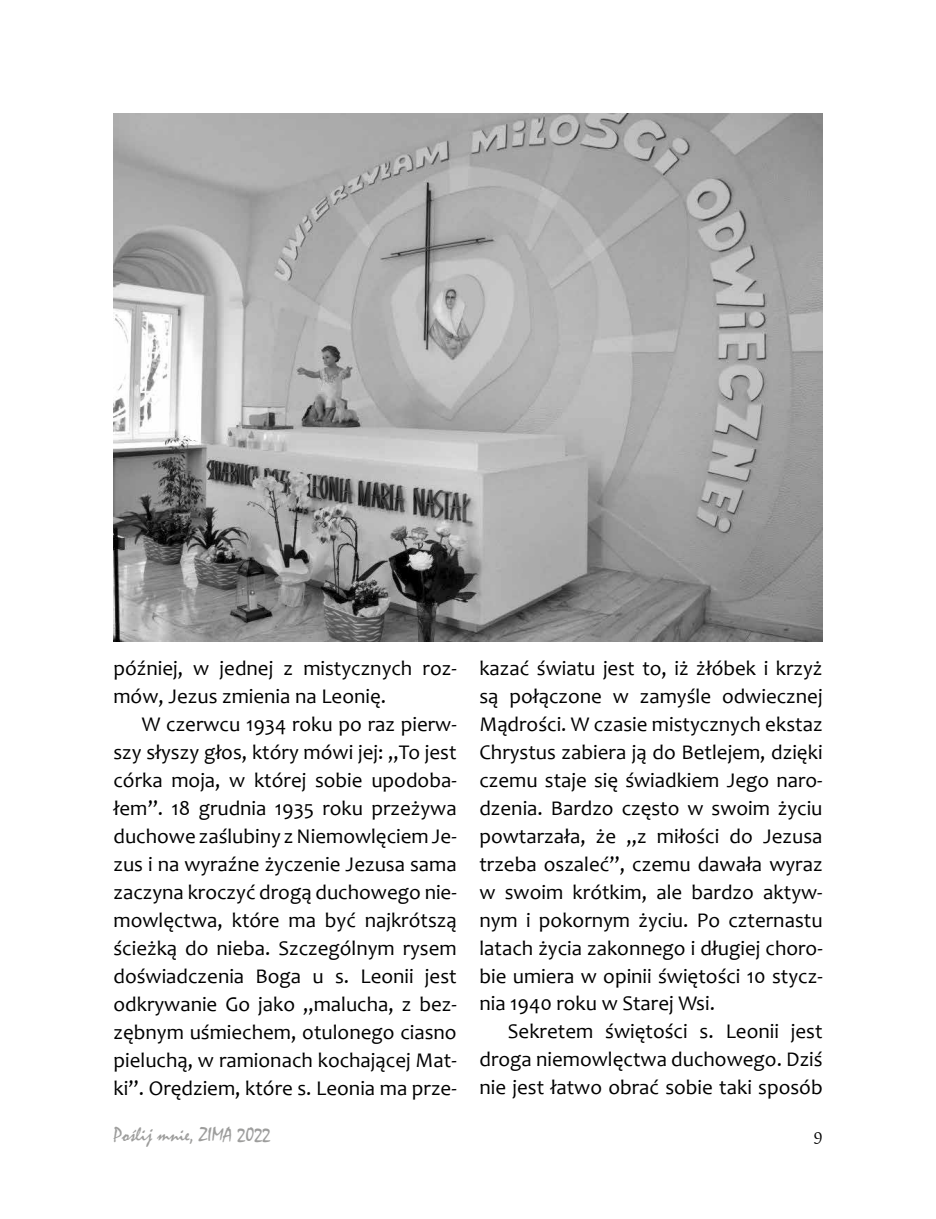
<style>
.page{position:relative;width:936px;height:1219px;background:#fff}
.page>*{position:absolute;margin:0;border:0;box-sizing:border-box;transform-origin:0 0}
.t1{font:22px "Gabriola";color:#000}
.t2{font:21px/28px "Candara";color:#000;text-align:justify}
.t3{font:20px "Mistral";color:#9d9d9c}
</style>
<div class="page">
<img style="left:113px;top:113px;width:709px;height:528px">
<p class="t2" style="left:113px;top:654px;width:344px">później, w jednej z mistycznych roz&shy;mów, Jezus zmienia na Leonię.</p>
<p class="t2" style="left:113px;top:710px;width:345px;text-indent:28px">W czerwcu 1934 roku po raz pierw&shy;szy słyszy głos, który mówi jej: „To jest córka moja, w której sobie upodoba&shy;łem”. 18 grudnia 1935 roku przeżywa duchowe zaślubiny z Niemowlęciem Je&shy;zus i na wyraźne życzenie Jezusa sama zaczyna kroczyć drogą duchowego nie&shy;mowlęctwa, które ma być najkrótszą ścieżką do nieba. Szczególnym rysem doświadczenia Boga u s. Leonii jest odkrywanie Go jako „malucha, z bez&shy;zębnym uśmiechem, otulonego ciasno pieluchą, w ramionach kochającej Mat&shy;ki”. Orędziem, które s. Leonia ma prze-</p>
<p class="t2" style="left:479px;top:653px;width:345px">kazać światu jest to, iż żłóbek i krzyż są połączone w zamyśle odwiecznej Mądrości. W czasie mistycznych ekstaz Chrystus zabiera ją do Betlejem, dzięki czemu staje się świadkiem Jego naro&shy;dzenia. Bardzo często w swoim życiu powtarzała, że „z miłości do Jezusa trzeba oszaleć”, czemu dawała wyraz w swoim krótkim, ale bardzo aktyw&shy;nym i pokornym życiu. Po czternastu latach życia zakonnego i długiej choro&shy;bie umiera w opinii świętości 10 stycz&shy;nia 1940 roku w Starej Wsi.</p>
<p class="t2" style="left:479px;top:1017px;width:345px;text-indent:28px">Sekretem świętości s. Leonii jest droga niemowlęctwa duchowego. Dziś nie jest łatwo obrać sobie taki sposób</p>
<p class="t3" style="left:113px;top:1122px;width:158px">Poślij mnie, ZIMA 2022</p>
<p class="t1" style="left:813px;top:1120px;width:10px">9</p>
</div>
